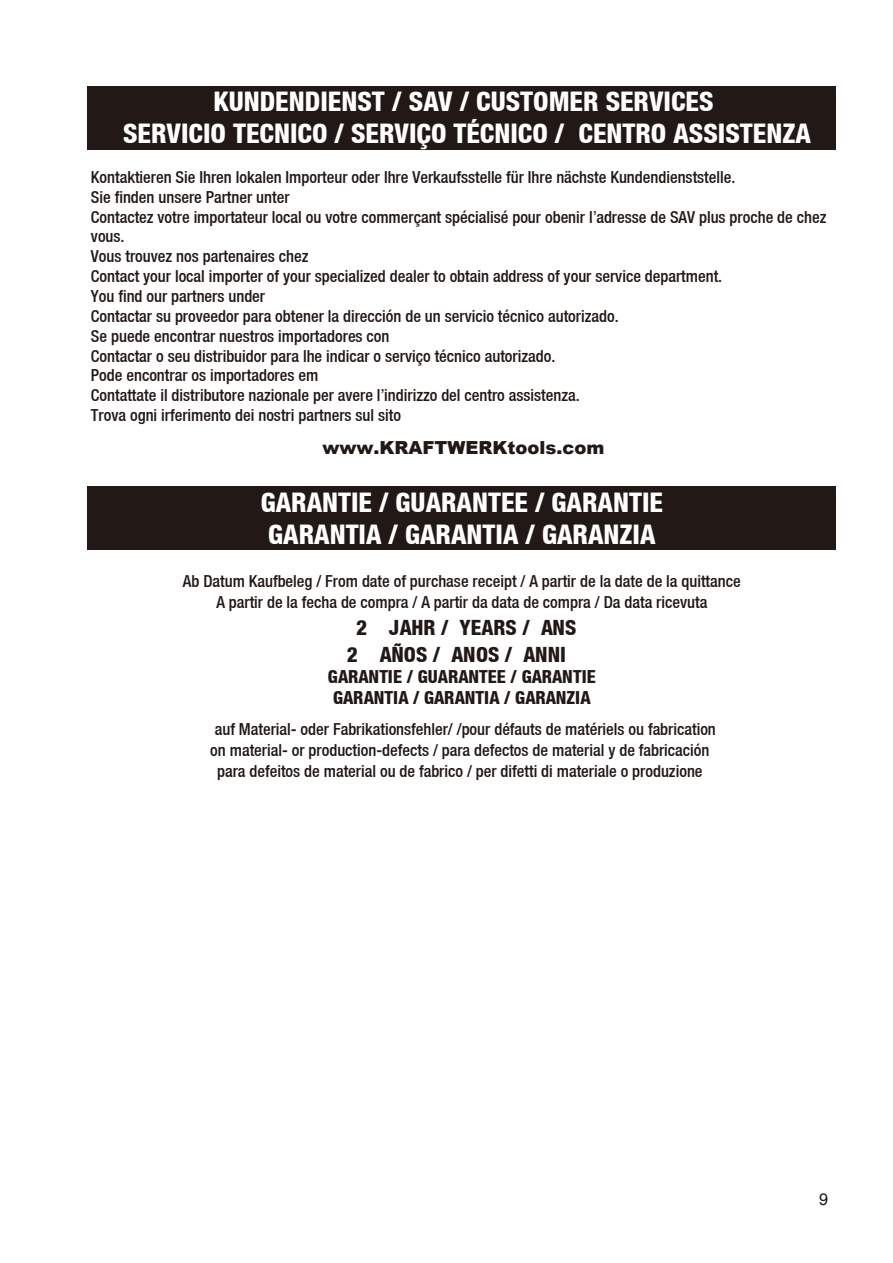
<style>
.page{position:relative;width:893px;height:1263px;background:#fff}
.page>*{position:absolute;margin:0;border:0;box-sizing:border-box;transform-origin:0 0}
.t1{font:800 condensed 27px/32.4px "Helvetica Neue LT";color:#fff}
.t2{font:800 condensed 21px/27px "Helvetica Neue LT";letter-spacing:.005em;color:#221815;text-align:center}
.t3{font:800 condensed 18px/21px "Helvetica Neue LT";color:#221815}
.t4{font:900 18px "Arial";color:#221815}
.t5{font:500 condensed 16.5px/19.8px "Helvetica Neue LT";color:#221815;text-align:center}
.t6{font:16.5px "Helvetica";color:#221815}
.s1{font-family:"Helvetica";font-weight:400;font-stretch:normal}
</style>
<div class="page">
<div style="left:88px;top:487px;width:748px;height:63px;background:#221815"></div>
<div style="left:88px;top:86px;width:748px;height:64px;background:#221815"></div>
<h1 class="t1" style="left:123px;top:85px;width:689px;text-align:center">KUNDENDIENST / SAV / CUSTOMER SERVICES<br>SERVICIO TECNICO / SERVIÇO TÉCNICO / CENTRO ASSISTENZA</h1>
<p class="t5" style="left:91px;top:167px;width:737px;text-align:left">Kontaktieren Sie Ihren lokalen Importeur oder Ihre Verkaufsstelle für Ihre nächste Kundendienststelle.<br>Sie finden unsere Partner unter<br>Contactez votre importateur local ou votre commerçant spécialisé pour obenir l<span class="s1">ʼ</span>adresse de SAV plus proche de chez vous.<br>Vous trouvez nos partenaires chez<br>Contact your local importer of your specialized dealer to obtain address of your service department.<br>You find our partners under<br>Contactar su proveedor para obtener la dirección de un servicio técnico autorizado.<br>Se puede encontrar nuestros importadores con<br>Contactar o seu distribuidor para lhe indicar o serviço técnico autorizado.<br>Pode encontrar os importadores em<br>Contattate il distributore nazionale per avere l<span class="s1">ʼ</span>indirizzo del centro assistenza.<br>Trova ogni irferimento dei nostri partners sul sito</p>
<p class="t4" style="left:322px;top:434px;width:283px">www.KRAFTWERKtools.com</p>
<h1 class="t1" style="left:261px;top:486px;width:404px">GARANTIE / GUARANTEE / GARANTIE<br>GARANTIA / GARANTIA / GARANZIA</h1>
<p class="t5" style="left:183px;top:570px;width:559px;line-height:21px">Ab Datum Kaufbeleg / From date of purchase receipt / A partir de la date de la quittance<br>A partir de la fecha de compra / A partir da data de compra / Da data ricevuta</p>
<p class="t2" style="left:347px;top:613px;width:231px">2 JAHR / YEARS / ANS<br>2 AÑOS / ANOS / ANNI</p>
<p class="t3" style="left:328px;top:666px;width:269px">GARANTIE / GUARANTEE / GARANTIE<br>GARANTIA / GARANTIA / GARANZIA</p>
<p class="t5" style="left:210px;top:719px;width:507px;line-height:21px">auf Material- oder Fabrikationsfehler/ /pour défauts de matériels ou fabrication on material- or production-defects / para defectos de material y de fabricación para defeitos de material ou de fabrico / per difetti di materiale o produzione</p>
<p class="t6" style="left:819px;top:1187px;width:11px">9</p>
</div>
